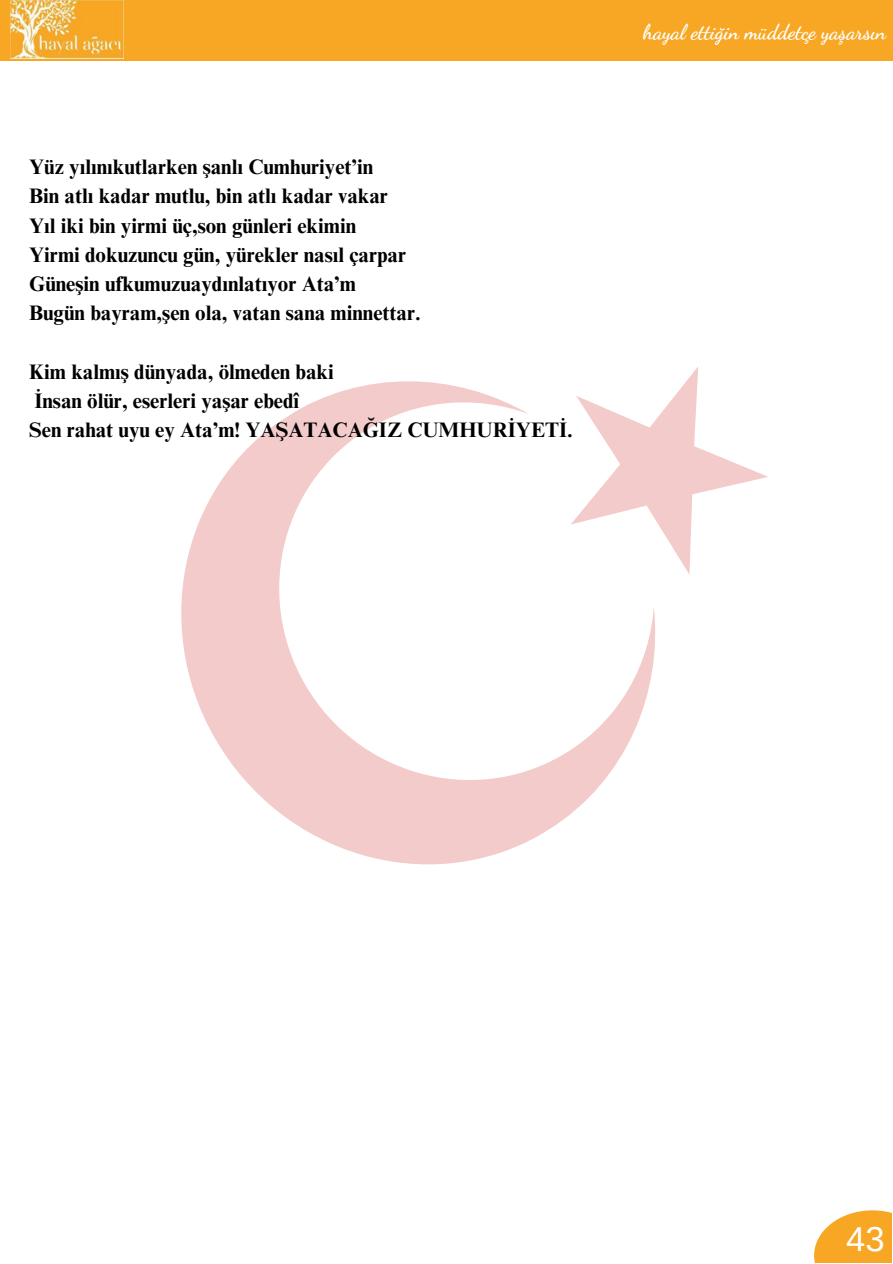
<style>
.page{position:relative;width:893px;height:1264px;background:#fff}
.page>*{position:absolute;margin:0;border:0;box-sizing:border-box;transform-origin:0 0}
.t1{font:34.5px "Arimo";color:#fff}
.t2{font:700 21px "Times NRMT Pro";color:#000}
.t3{font:700 21px "Dancing Script";color:#fff}
</style>
<div class="page">
<svg style="left:181px;top:381px;width:475px;height:484px"></svg>
<svg style="left:513px;top:367px;width:255px;height:247px"></svg>
<div style="left:0;top:0;width:892px;height:61px;background:#f7a723"></div>
<img style="left:10px;top:1px;width:114px;height:57px">
<svg style="left:814px;top:1210px;width:77px;height:52px;background:#f8b444"></svg>
<p class="t2" style="left:29px;top:159px;width:346px">Yüz yılınıkutlarken şanlı Cumhuriyet’in</p>
<p class="t2" style="left:29px;top:188px;width:360px">Bin atlı kadar mutlu, bin atlı kadar vakar</p>
<p class="t2" style="left:29px;top:217px;width:328px">Yıl iki bin yirmi üç,son günleri ekimin</p>
<p class="t2" style="left:29px;top:247px;width:378px">Yirmi dokuzuncu gün, yürekler nasıl çarpar</p>
<p class="t2" style="left:29px;top:276px;width:328px">Güneşin ufkumuzuaydınlatıyor Ata’m</p>
<p class="t2" style="left:29px;top:305px;width:393px">Bugün bayram,şen ola, vatan sana minnettar.</p>
<p class="t2" style="left:29px;top:363px;width:306px">Kim kalmış dünyada, ölmeden baki</p>
<p class="t2" style="left:34px;top:393px;width:266px">İnsan ölür, eserleri yaşar ebedî</p>
<p class="t2" style="left:29px;top:422px;width:545px">Sen rahat uyu ey Ata’m! YAŞATACAĞIZ CUMHURİYETİ.</p>
<p class="t3" style="left:643px;top:20px;width:245px">hayal ettiğin müddetçe yaşarsın</p>
<p class="t1" style="left:846px;top:1219px;width:40px">43</p>
</div>
